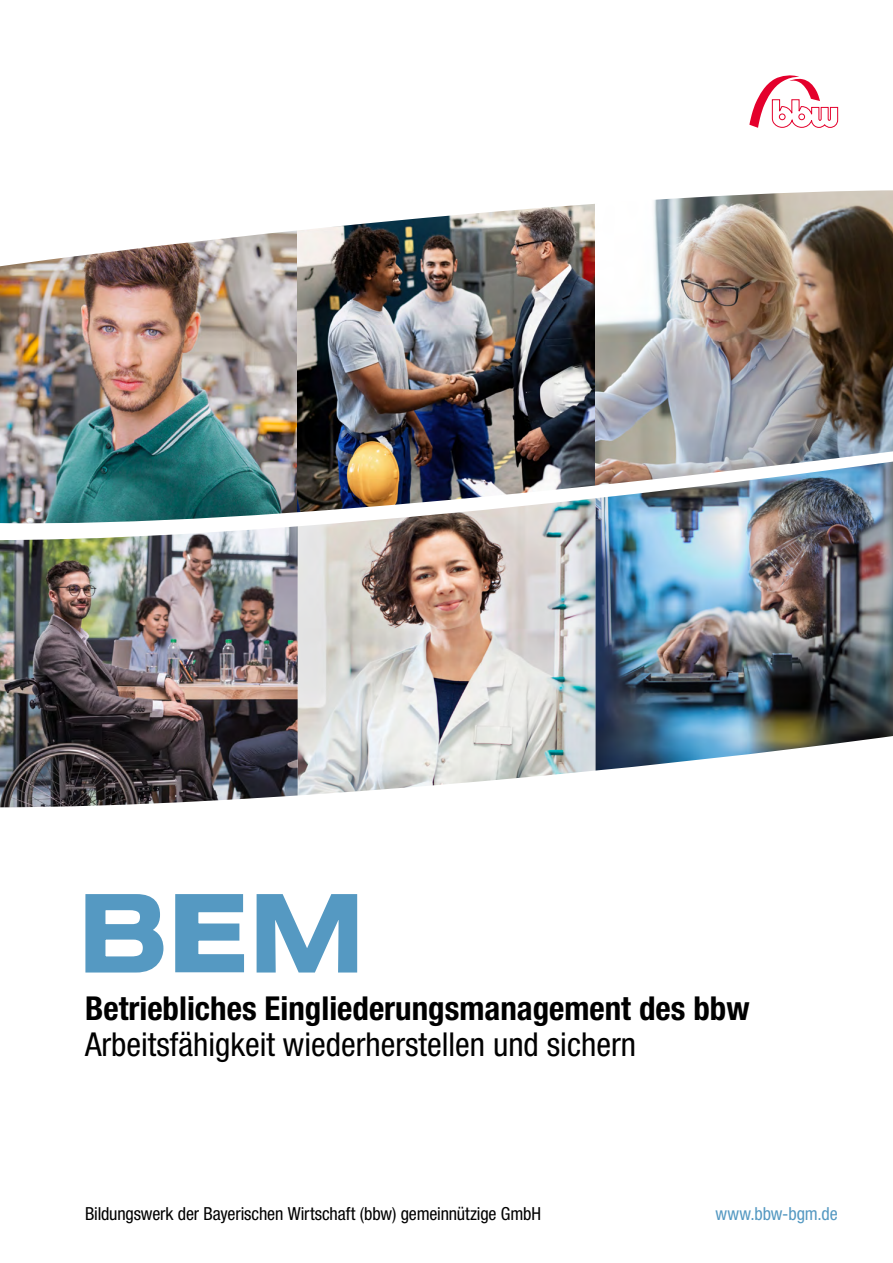
<style>
.page{position:relative;width:893px;height:1263px;background:#fff}
.page>*{position:absolute;margin:0;border:0;box-sizing:border-box;transform-origin:0 0}
.t1{font:700 condensed 33px "Bfz";color:#000}
.t2{font:condensed 33px "Bfz";color:#000}
.t3{font:condensed 18px "Bfz";letter-spacing:-.01em;color:#000}
.t4{font:condensed 18px "Bfz";letter-spacing:-.01em;color:#5599c2}
</style>
<div class="page">
<img style="left:0;top:267px;width:298px;height:174px">
<img style="left:298px;top:267px;width:297px;height:174px">
<img style="left:595px;top:267px;width:298px;height:174px">
<img style="left:0;top:441px;width:893px;height:83px">
<img style="left:0;top:190px;width:893px;height:77px">
<svg style="left:749px;top:75px;width:90px;height:53px"></svg>
<img style="left:595px;top:462px;width:298px;height:272px">
<img style="left:298px;top:498px;width:297px;height:236px">
<img style="left:0;top:526px;width:298px;height:208px">
<img style="left:0;top:734px;width:893px;height:74px">
<svg style="left:256px;top:894px;width:102px;height:79px"></svg>
<svg style="left:85px;top:894px;width:79px;height:79px"></svg>
<svg style="left:175px;top:894px;width:69px;height:79px"></svg>
<h1 class="t1" style="left:85px;top:988px;width:666px">Betriebliches Eingliederungsmanagement des bbw</h1>
<h1 class="t2" style="left:85px;top:1025px;width:552px">Arbeitsfähigkeit wiederherstellen und sichern</h1>
<p class="t3" style="left:85px;top:1203px;width:458px">Bildungswerk der Bayerischen Wirtschaft (bbw) gemeinnützige GmbH</p>
<p class="t4" style="left:716px;top:1204px;width:124px">www.bbw-bgm.de</p>
</div>
